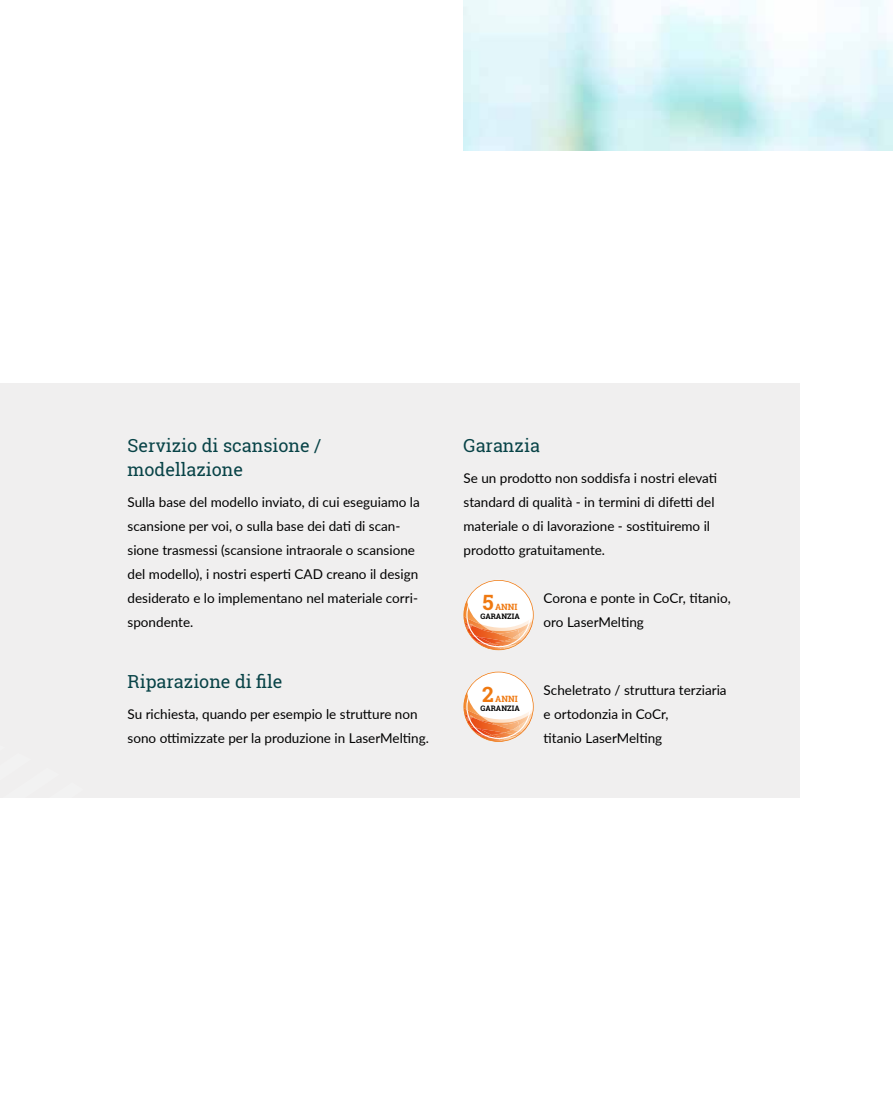
<style>
.page{position:relative;width:893px;height:1106px;background:#fff}
.page>*{position:absolute;margin:0;border:0;box-sizing:border-box;transform-origin:0 0}
.t1{font:700 21px "Roboto Slab";color:#ef7911}
.t2{font:18px/24px "Roboto Slab";color:#084347}
.t3{font:13.5px/24px "Lato";color:#000}
.t4{font:700 8.7px "Roboto Slab";color:#ef7911}
.t5{font:700 7.5px "Roboto Slab";color:#000}
</style>
<div class="page">
<div style="left:0;top:383px;width:799px;height:414px;background:#f0efef"></div>
<svg style="left:463px;top:580px;width:71px;height:70px"></svg>
<svg style="left:463px;top:671px;width:71px;height:71px"></svg>
<h2 class="t2" style="left:128px;top:433px;width:195px">Servizio di scansione / modellazione</h2>
<p class="t3" style="left:128px;top:490px;width:294px">Sulla base del modello inviato, di cui eseguiamo la scansione per voi, o sulla base dei dati di scan&shy;sione trasmessi (scansione intraorale o scansione del modello), i nostri esperti CAD creano il design desiderato e lo implementano nel materiale corri&shy;spondente.</p>
<h2 class="t2" style="left:128px;top:669px;width:156px">Riparazione di file</h2>
<p class="t3" style="left:128px;top:702px;width:303px">Su richiesta, quando per esempio le strutture non sono ottimizzate per la produzione in LaserMelting.</p>
<h2 class="t2" style="left:463px;top:433px;width:78px">Garanzia</h2>
<p class="t3" style="left:463px;top:466px;width:255px">Se un prodotto non soddisfa i nostri elevati standard di qualità - in termini di difetti del materiale o di lavorazione - sostituiremo il prodotto gratuitamente.</p>
<h1 class="t1" style="left:482px;top:588px;width:13px">5</h1>
<p class="t4" style="left:495px;top:601px;width:24px">ANNI</p>
<p class="t5" style="left:480px;top:611px;width:41px">GARANZIA</p>
<p class="t3" style="left:544px;top:586px;width:189px">Corona e ponte in CoCr, titanio, oro LaserMelting</p>
<h1 class="t1" style="left:482px;top:680px;width:13px">2</h1>
<p class="t4" style="left:495px;top:692px;width:24px">ANNI</p>
<p class="t5" style="left:480px;top:703px;width:41px">GARANZIA</p>
<p class="t3" style="left:544px;top:678px;width:185px">Scheletrato / struttura terziaria e ortodonzia in CoCr,<br>titanio LaserMelting</p>
</div>
